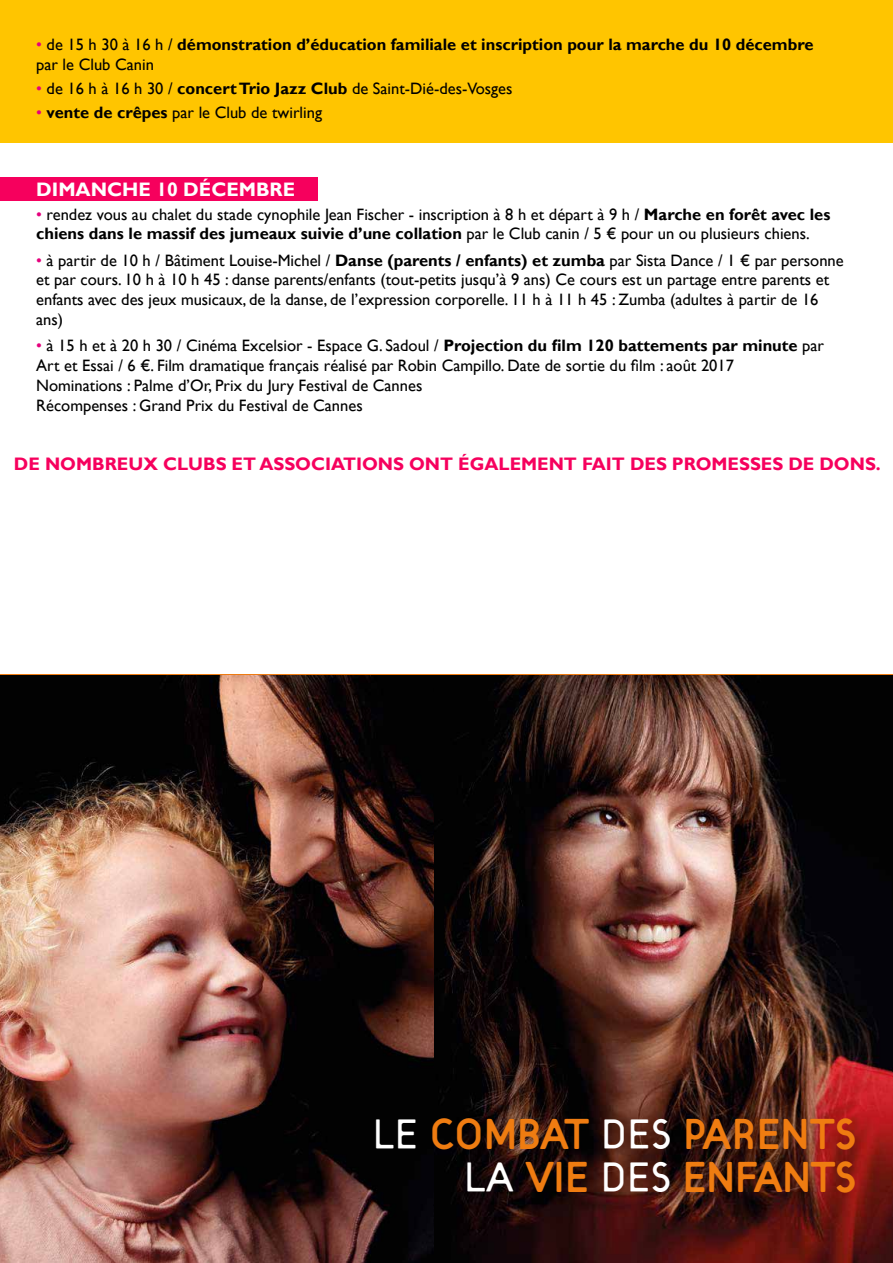
<style>
.page{position:relative;width:893px;height:1263px;background:#fff}
.page>*{position:absolute;margin:0;border:0;box-sizing:border-box;transform-origin:0 0}
.t1{font:45px/43px "Target";color:#ef7c11;text-align:right}
.t2{font:700 19.5px "Gill Sans";color:#fff}
.t3{font:700 18.15px "Gill Sans";color:#f6005d}
.t4{font:16.5px/19.8px "Gill Sans";color:#000}
.t5{font:700 16.5px/19.8px "Gill Sans";color:#000}
.s1{font-weight:400;color:#e5007d}
.s2{font-weight:400}
.s3{color:#e5007d}
.s4{font-weight:700}
.s5{font-weight:300;color:#fff}
</style>
<div class="page">
<div style="left:0;top:0;width:893px;height:142px;background:#ffc500"></div>
<div style="left:0;top:177px;width:317px;height:24px;background:#f6005d"></div>
<img style="left:0;top:674px;width:435px;height:589px">
<img style="left:435px;top:674px;width:458px;height:589px">
<p class="t5" style="left:36px;top:35px;width:779px"><span class="s1">•</span> <span class="s2">de 15 h 30 à 16 h /</span> démonstration d’éducation familiale et inscription pour la marche du 10 décembre <span class="s2">par le Club Canin</span></p>
<p class="t4" style="left:36px;top:79px;width:478px"><span class="s3">•</span> de 16 h à 16 h 30 / <span class="s4">concert Trio Jazz Club</span> de Saint-Dié-des-Vosges</p>
<p class="t4" style="left:36px;top:103px;width:287px"><span class="s3">•</span> <span class="s4">vente de crêpes</span> par le Club de twirling</p>
<p class="t2" style="left:36px;top:177px;width:260px">DIMANCHE 10 DÉCEMBRE</p>
<p class="t4" style="left:36px;top:205px;width:796px"><span class="s3">•</span> rendez vous au chalet du stade cynophile Jean Fischer - inscription à 8 h et départ à 9 h / <span class="s4">Marche en forêt avec les chiens dans le massif des jumeaux suivie d’une collation</span> par le Club canin / 5 € pour un ou plusieurs chiens.</p>
<p class="t4" style="left:36px;top:251px;width:809px"><span class="s3">•</span> à partir de 10 h / Bâtiment Louise-Michel / <span class="s4">Danse (parents / enfants) et zumba</span> par Sista Dance / 1 € par personne et par cours. 10 h à 10 h 45 : danse parents/enfants (tout-petits jusqu’à 9 ans) Ce cours est un partage entre parents et enfants avec des jeux musicaux, de la danse, de l’expression corporelle. 11 h à 11 h 45 : Zumba (adultes à partir de 16 ans)</p>
<p class="t4" style="left:36px;top:336px;width:789px"><span class="s3">•</span> à 15 h et à 20 h 30 / Cinéma Excelsior - Espace G. Sadoul / <span class="s4">Projection du film 120 battements par minute</span> par Art et Essai / 6 €. Film dramatique français réalisé par Robin Campillo. Date de sortie du film : août 2017<br>Nominations : Palme d’Or, Prix du Jury Festival de Cannes<br>Récompenses : Grand Prix du Festival de Cannes</p>
<p class="t3" style="left:14px;top:453px;width:868px">DE NOMBREUX CLUBS ET ASSOCIATIONS ONT ÉGALEMENT FAIT DES PROMESSES DE DONS.</p>
<h1 class="t1" style="left:372px;top:1111px;width:485px"><span class="s5">LE</span> COMBAT <span class="s5">DES</span> PARENTS<br><span class="s5">LA</span> VIE <span class="s5">DES</span> ENFANTS</h1>
</div>
